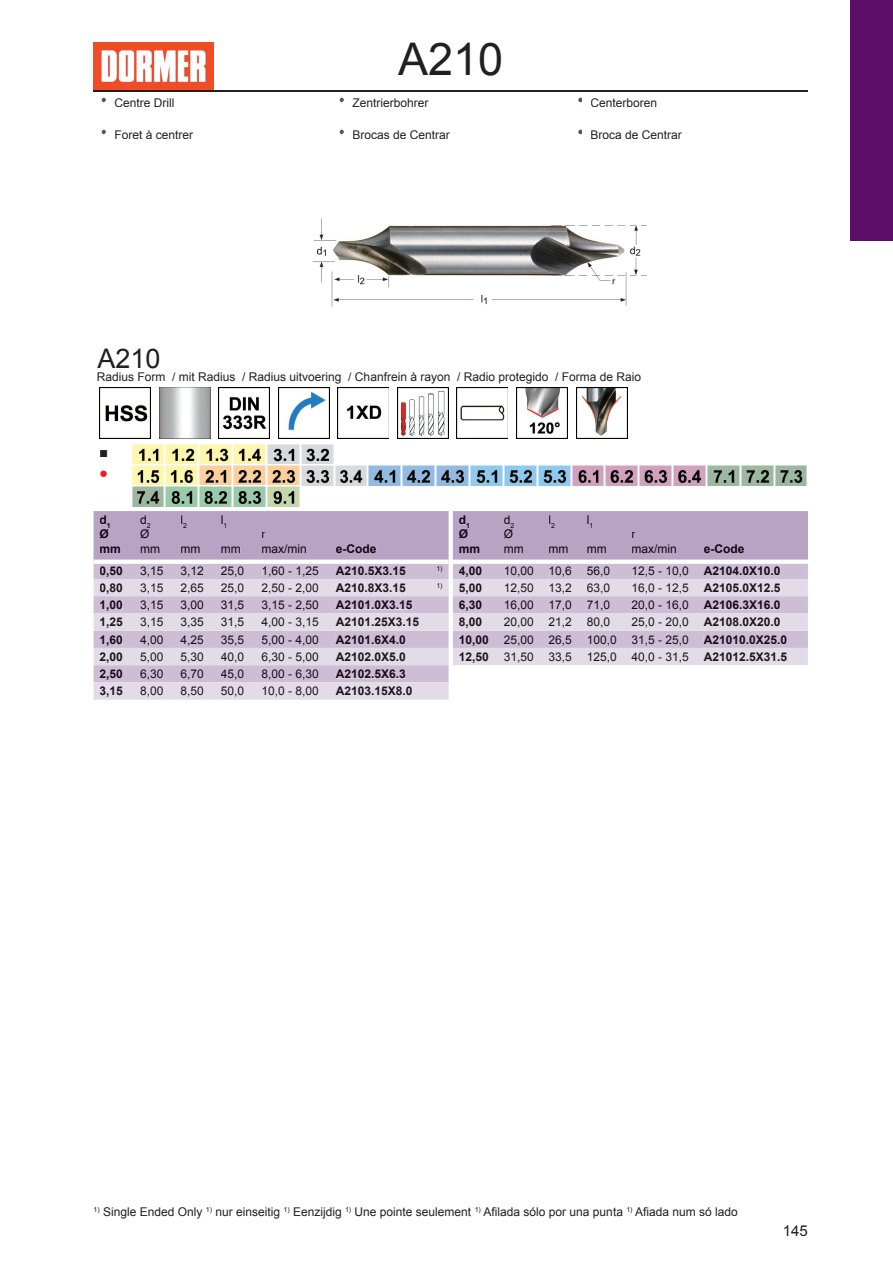
<style>
.page{position:relative;width:893px;height:1263px;background:#fff}
.page>*{position:absolute;margin:0;border:0;box-sizing:border-box;transform-origin:0 0}
.t1{font:45px "Arial";color:#231f20}
.t2{font:27px "Arial";color:#231f20}
.t3{font:15px "Arial";color:#231f20}
.t4{font:15px "Arial";color:#ee1d23}
.t5{font:12px "Arial";color:#231f20}
.t6{font:12px/17.2px "Arial";color:#1e161c}
.t7{font:700 12px "Arial";color:#1a0d18}
.t8{font:12px "Arial";color:#1a0d18}
.t9{font:700 12px "Arial";color:#1e161c}
.t10{font:12px/14.4px "Arial";color:#160414}
.t11{font:700 12px/14.4px "Arial";color:#160414}
.t12{font:7.05px "Arial";color:#1a0d18}
.t13{font:7.05px "Arial";color:#1e161c}
.s1{font-weight:400}
.s2{font-weight:700}
.s3{font-weight:700;color:#1a0d18}
.s4{color:#1a0d18}
</style>
<div class="page">
<hr style="left:94px;top:90px;width:714px;height:1px;background:#231f20">
<img style="left:94px;top:43px;width:120px;height:47px">
<div style="left:850px;top:0;width:43px;height:240px;background:#5c0d67"></div>
<svg style="left:94px;top:511px;width:714px;height:189px;background:#d5c8db"></svg>
<div style="left:100px;top:600px;width:22px;height:11px;background:#cdbed6"></div>
<div style="left:141px;top:600px;width:22px;height:11px;background:#cdbed6"></div>
<div style="left:181px;top:600px;width:22px;height:11px;background:#cdbed6"></div>
<div style="left:221px;top:600px;width:23px;height:11px;background:#cdbed6"></div>
<div style="left:262px;top:600px;width:56px;height:11px;background:#cdbed6"></div>
<div style="left:336px;top:600px;width:76px;height:9px;background:#cdbed6"></div>
<div style="left:100px;top:618px;width:23px;height:10px;background:#e4dbe8"></div>
<div style="left:141px;top:618px;width:22px;height:10px;background:#e4dbe8"></div>
<div style="left:181px;top:618px;width:22px;height:10px;background:#e4dbe8"></div>
<div style="left:221px;top:618px;width:23px;height:10px;background:#e4dbe8"></div>
<div style="left:262px;top:618px;width:56px;height:10px;background:#e4dbe8"></div>
<div style="left:336px;top:618px;width:83px;height:9px;background:#e4dbe8"></div>
<div style="left:100px;top:635px;width:22px;height:11px;background:#cdbed6"></div>
<div style="left:140px;top:635px;width:23px;height:10px;background:#cdbed6"></div>
<div style="left:181px;top:635px;width:22px;height:10px;background:#cdbed6"></div>
<div style="left:221px;top:635px;width:23px;height:10px;background:#cdbed6"></div>
<div style="left:262px;top:635px;width:56px;height:10px;background:#cdbed6"></div>
<div style="left:336px;top:635px;width:69px;height:9px;background:#cdbed6"></div>
<div style="left:100px;top:652px;width:22px;height:11px;background:#e4dbe8"></div>
<div style="left:141px;top:652px;width:22px;height:11px;background:#e4dbe8"></div>
<div style="left:181px;top:652px;width:22px;height:11px;background:#e4dbe8"></div>
<div style="left:221px;top:652px;width:23px;height:11px;background:#e4dbe8"></div>
<div style="left:262px;top:652px;width:56px;height:11px;background:#e4dbe8"></div>
<div style="left:336px;top:652px;width:69px;height:9px;background:#e4dbe8"></div>
<div style="left:100px;top:669px;width:22px;height:11px;background:#cdbed6"></div>
<div style="left:140px;top:669px;width:23px;height:11px;background:#cdbed6"></div>
<div style="left:181px;top:669px;width:22px;height:11px;background:#cdbed6"></div>
<div style="left:221px;top:669px;width:23px;height:11px;background:#cdbed6"></div>
<div style="left:262px;top:669px;width:56px;height:11px;background:#cdbed6"></div>
<div style="left:336px;top:669px;width:69px;height:9px;background:#cdbed6"></div>
<div style="left:100px;top:687px;width:23px;height:10px;background:#e4dbe8"></div>
<div style="left:140px;top:687px;width:23px;height:10px;background:#e4dbe8"></div>
<div style="left:181px;top:687px;width:22px;height:10px;background:#e4dbe8"></div>
<div style="left:221px;top:687px;width:23px;height:10px;background:#e4dbe8"></div>
<div style="left:263px;top:687px;width:55px;height:10px;background:#e4dbe8"></div>
<div style="left:336px;top:687px;width:76px;height:8px;background:#e4dbe8"></div>
<img style="left:312px;top:218px;width:335px;height:89px">
<img style="left:100px;top:388px;width:51px;height:51px">
<img style="left:159px;top:388px;width:51px;height:51px">
<img style="left:219px;top:388px;width:51px;height:51px">
<img style="left:278px;top:388px;width:51px;height:51px">
<img style="left:338px;top:388px;width:51px;height:51px">
<img style="left:397px;top:388px;width:51px;height:51px">
<img style="left:457px;top:388px;width:51px;height:51px">
<img style="left:516px;top:388px;width:51px;height:51px">
<img style="left:576px;top:388px;width:51px;height:51px">
<img style="left:132px;top:444px;width:201px;height:20px">
<img style="left:132px;top:465px;width:675px;height:21px">
<img style="left:132px;top:486px;width:167px;height:21px">
<svg style="left:101px;top:98px;width:5px;height:5px"></svg>
<svg style="left:339px;top:98px;width:5px;height:5px"></svg>
<svg style="left:578px;top:98px;width:4px;height:5px"></svg>
<svg style="left:101px;top:130px;width:5px;height:5px"></svg>
<svg style="left:339px;top:130px;width:5px;height:5px"></svg>
<svg style="left:578px;top:130px;width:4px;height:5px"></svg>
<h1 class="t1" style="left:398px;top:29px;width:107px">A210</h1>
<p class="t5" style="left:114px;top:94px;width:61px">Centre Drill</p>
<p class="t5" style="left:352px;top:94px;width:78px">Zentrierbohrer</p>
<p class="t5" style="left:591px;top:94px;width:68px">Centerboren</p>
<p class="t5" style="left:114px;top:126px;width:80px">Foret à centrer</p>
<p class="t5" style="left:352px;top:126px;width:99px">Brocas de Centrar</p>
<p class="t5" style="left:591px;top:126px;width:93px">Broca de Centrar</p>
<h2 class="t2" style="left:98px;top:340px;width:65px">A210</h2>
<p class="t5" style="left:97px;top:368px;width:546px">Radius Form / mit Radius / Radius uitvoering / Chanfrein à rayon / Radio protegido / Forma de Raio</p>
<p class="t3" style="left:99px;top:441px;width:11px">■</p>
<p class="t4" style="left:99px;top:462px;width:11px">●</p>
<p class="t11" style="left:100px;top:513px;width:23px">d<sub>1<br></sub>Ø mm</p>
<p class="t10" style="left:140px;top:513px;width:21px">d<sub>2<br></sub>Ø mm</p>
<p class="t10" style="left:180px;top:513px;width:8px">l<sub>2</sub></p>
<p class="t10" style="left:180px;top:541px;width:21px">mm</p>
<p class="t10" style="left:221px;top:513px;width:8px">l<sub>1</sub></p>
<p class="t10" style="left:221px;top:541px;width:21px">mm</p>
<p class="t10" style="left:261px;top:527px;width:47px">r max/min</p>
<p class="t11" style="left:336px;top:542px;width:42px">e-Code</p>
<p class="t11" style="left:459px;top:513px;width:23px">d<sub>1<br></sub>Ø mm</p>
<p class="t10" style="left:504px;top:513px;width:21px">d<sub>2<br></sub>Ø mm</p>
<p class="t10" style="left:548px;top:513px;width:8px">l<sub>2</sub></p>
<p class="t10" style="left:548px;top:541px;width:21px">mm</p>
<p class="t10" style="left:587px;top:513px;width:8px">l<sub>1</sub></p>
<p class="t10" style="left:587px;top:541px;width:21px">mm</p>
<p class="t10" style="left:631px;top:527px;width:47px">r max/min</p>
<p class="t11" style="left:704px;top:542px;width:42px">e-Code</p>
<p class="t7" style="left:100px;top:562px;width:25px">0,50</p>
<p class="t8" style="left:140px;top:562px;width:25px">3,15</p>
<p class="t8" style="left:180px;top:562px;width:25px">3,12</p>
<p class="t8" style="left:221px;top:562px;width:25px">25,0</p>
<p class="t8" style="left:261px;top:562px;width:59px">1,60 - 1,25</p>
<p class="t7" style="left:336px;top:562px;width:72px">A210.5X3.15</p>
<p class="t12" style="left:436px;top:563px;width:8px">1)</p>
<p class="t9" style="left:100px;top:579px;width:25px">0,80</p>
<p class="t6" style="left:140px;top:579px;width:25px">3,15</p>
<p class="t6" style="left:180px;top:579px;width:25px">2,65</p>
<p class="t6" style="left:221px;top:579px;width:25px">25,0</p>
<p class="t6" style="left:261px;top:579px;width:59px">2,50 - 2,00</p>
<p class="t9" style="left:336px;top:579px;width:72px">A210.8X3.15</p>
<p class="t13" style="left:436px;top:581px;width:8px">1)</p>
<p class="t7" style="left:100px;top:597px;width:25px">1,00</p>
<p class="t8" style="left:140px;top:597px;width:25px">3,15</p>
<p class="t8" style="left:180px;top:597px;width:25px">3,00</p>
<p class="t8" style="left:221px;top:597px;width:25px">31,5</p>
<p class="t8" style="left:261px;top:597px;width:59px">3,15 - 2,50</p>
<p class="t7" style="left:336px;top:597px;width:78px">A2101.0X3.15</p>
<p class="t9" style="left:100px;top:614px;width:25px">1,25</p>
<p class="t6" style="left:140px;top:613px;width:25px">3,15</p>
<p class="t6" style="left:180px;top:613px;width:25px">3,35</p>
<p class="t6" style="left:221px;top:613px;width:25px">31,5</p>
<p class="t6" style="left:261px;top:613px;width:59px">4,00 - 3,15</p>
<p class="t9" style="left:336px;top:614px;width:85px">A2101.25X3.15</p>
<p class="t7" style="left:100px;top:631px;width:25px">1,60</p>
<p class="t8" style="left:140px;top:631px;width:25px">4,00</p>
<p class="t8" style="left:180px;top:631px;width:25px">4,25</p>
<p class="t8" style="left:221px;top:631px;width:25px">35,5</p>
<p class="t8" style="left:261px;top:631px;width:59px">5,00 - 4,00</p>
<p class="t7" style="left:336px;top:631px;width:72px">A2101.6X4.0</p>
<p class="t9" style="left:100px;top:648px;width:25px">2,00</p>
<p class="t6" style="left:140px;top:648px;width:25px">5,00</p>
<p class="t6" style="left:180px;top:648px;width:25px">5,30</p>
<p class="t6" style="left:221px;top:648px;width:25px">40,0</p>
<p class="t6" style="left:261px;top:648px;width:59px">6,30 - 5,00</p>
<p class="t9" style="left:336px;top:648px;width:72px">A2102.0X5.0</p>
<p class="t7" style="left:100px;top:665px;width:25px">2,50</p>
<p class="t8" style="left:140px;top:666px;width:25px">6,30</p>
<p class="t8" style="left:180px;top:666px;width:25px">6,70</p>
<p class="t8" style="left:221px;top:666px;width:25px">45,0</p>
<p class="t8" style="left:261px;top:666px;width:59px">8,00 - 6,30</p>
<p class="t7" style="left:336px;top:665px;width:72px">A2102.5X6.3</p>
<p class="t9" style="left:100px;top:683px;width:25px">3,15</p>
<p class="t6" style="left:140px;top:682px;width:25px">8,00</p>
<p class="t6" style="left:180px;top:682px;width:25px">8,50</p>
<p class="t6" style="left:221px;top:682px;width:25px">50,0</p>
<p class="t6" style="left:261px;top:682px;width:59px">10,0 - 8,00</p>
<p class="t9" style="left:336px;top:683px;width:78px">A2103.15X8.0</p>
<p class="t7" style="left:459px;top:562px;width:25px">4,00</p>
<p class="t8" style="left:504px;top:562px;width:108px">10,00 10,6 56,0</p>
<p class="t7" style="left:631px;top:562px;width:150px"><span class="s1">12,5 - 10,0</span> A2104.0X10.0</p>
<p class="t9" style="left:459px;top:579px;width:25px">5,00</p>
<p class="t6" style="left:504px;top:579px;width:108px">12,50 13,2 63,0</p>
<p class="t9" style="left:631px;top:579px;width:150px"><span class="s1">16,0 - 12,5</span> A2105.0X12.5</p>
<p class="t7" style="left:459px;top:597px;width:25px">6,30</p>
<p class="t8" style="left:504px;top:597px;width:108px">16,00 17,0 71,0</p>
<p class="t7" style="left:631px;top:597px;width:150px"><span class="s1">20,0 - 16,0</span> A2106.3X16.0</p>
<p class="t9" style="left:459px;top:614px;width:25px">8,00</p>
<p class="t6" style="left:504px;top:613px;width:108px">20,00 21,2 80,0</p>
<p class="t6" style="left:459px;top:613px;width:330px;text-indent:173px">25,0 - 20,0 <span class="s2">A2108.0X20.0<br></span><span class="s3">10,00</span> <span class="s4">25,00 26,5 100,0 31,5 - 25,0</span> <span class="s3">A21010.0X25.0<br></span><span class="s2">12,50</span> 31,50 33,5 125,0 40,0 - 31,5 <span class="s2">A21012.5X31.5</span></p>
<p class="t5" style="left:94px;top:1203px;width:646px"><sup>1)</sup> Single Ended Only <sup>1)</sup> nur einseitig <sup>1)</sup> Eenzijdig <sup>1)</sup> Une pointe seulement <sup>1)</sup> Afilada sólo por una punta <sup>1)</sup> Afiada num só lado</p>
<p class="t3" style="left:783px;top:1220px;width:27px">145</p>
</div>
